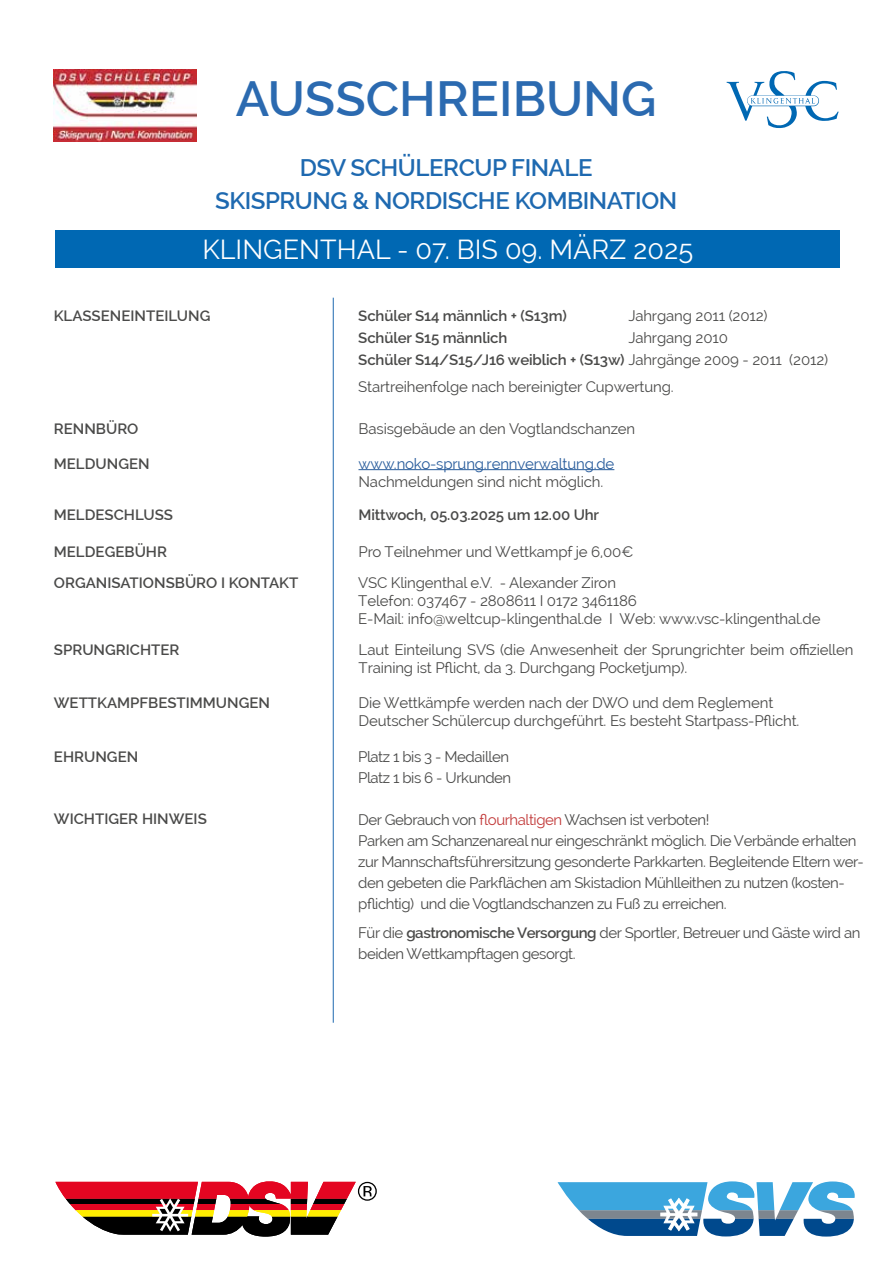
<style>
.page{position:relative;width:893px;height:1263px;background:#fff}
.page>*{position:absolute;margin:0;border:0;box-sizing:border-box;transform-origin:0 0}
.t1{font:600 49.5px "Raleway";color:#2b6ab0}
.t2{font:27px "Raleway";color:#fff}
.t3{font:600 24px/32.4px "Raleway";letter-spacing:-.02em;color:#1e69b0;text-align:center}
.t4{font:15px/21px "Raleway";letter-spacing:-.015em;color:#4a4a49}
.t5{font:600 15px "Raleway";color:#4a4a49}
.t6{font:15px "Raleway";letter-spacing:-.01em;color:#275b9b}
.s1{font-weight:600}
.s2{color:#c23a3a}
</style>
<div class="page">
<hr style="left:333px;top:298px;width:1px;height:725px;background:#1e69b0">
<hr style="left:358px;top:469px;width:256px;height:1px;background:#275b9b">
<div style="left:55px;top:230px;width:785px;height:38px;background:#0068b3"></div>
<svg style="left:727px;top:71px;width:112px;height:57px"></svg>
<img style="left:54px;top:70px;width:142px;height:71px">
<svg style="left:55px;top:1181px;width:322px;height:55px"></svg>
<svg style="left:558px;top:1181px;width:297px;height:55px"></svg>
<h1 class="t1" style="left:236px;top:71px;width:422px">AUSSCHREIBUNG</h1>
<h3 class="t3" style="left:215px;top:152px;width:463px">DSV SCHÜLERCUP FINALE<br>SKISPRUNG &amp; NORDISCHE KOMBINATION</h3>
<h2 class="t2" style="left:202px;top:234px;width:492px">KLINGENTHAL - 07. BIS 09. MÄRZ 2025</h2>
<p class="t5" style="left:54px;top:307px;width:158px">KLASSENEINTEILUNG</p>
<p class="t5" style="left:358px;top:307px;width:210px">Schüler S14 männlich + (S13m)</p>
<p class="t4" style="left:628px;top:305px;width:141px">Jahrgang 2011 (2012)</p>
<p class="t5" style="left:358px;top:329px;width:150px">Schüler S15 männlich</p>
<p class="t4" style="left:358px;top:326px;width:471px;line-height:22.2px;text-indent:270px">Jahrgang 2010<br><span class="s1">Schüler S14/S15/J16 weiblich + (S13w)</span> Jahrgänge 2009 - 2011 (2012)</p>
<p class="t4" style="left:358px;top:376px;width:317px">Startreihenfolge nach bereinigter Cupwertung.</p>
<p class="t5" style="left:54px;top:421px;width:86px">RENNBÜRO</p>
<p class="t4" style="left:359px;top:419px;width:278px">Basisgebäude an den Vogtlandschanzen</p>
<p class="t5" style="left:54px;top:455px;width:97px">MELDUNGEN</p>
<p class="t6" style="left:358px;top:454px;width:257px">www.noko-sprung.rennverwaltung.de</p>
<p class="t4" style="left:358px;top:471px;width:246px">Nachmeldungen sind nicht möglich.</p>
<p class="t5" style="left:358px;top:507px;width:242px">Mittwoch, 05.03.2025 um 12.00 Uhr</p>
<p class="t5" style="left:54px;top:507px;width:121px">MELDESCHLUSS</p>
<p class="t5" style="left:54px;top:543px;width:115px">MELDEGEBÜHR</p>
<p class="t4" style="left:359px;top:541px;width:276px">Pro Teilnehmer und Wettkampf je 6,00€</p>
<p class="t5" style="left:54px;top:574px;width:246px">ORGANISATIONSBÜRO I KONTAKT</p>
<p class="t4" style="left:358px;top:574px;width:464px;line-height:18px">VSC Klingenthal e.V. - Alexander Ziron<br>Telefon: 037467 - 2808611 I 0172 3461186<br>E-Mail: info@weltcup-klingenthal.de I Web: www.vsc-klingenthal.de</p>
<p class="t5" style="left:54px;top:641px;width:127px">SPRUNGRICHTER</p>
<p class="t4" style="left:359px;top:641px;width:496px;line-height:18px">Laut Einteilung SVS (die Anwesenheit der Sprungrichter beim offiziellen<br>Training ist Pflicht, da 3. Durchgang Pocketjump).</p>
<p class="t5" style="left:54px;top:694px;width:218px">WETTKAMPFBESTIMMUNGEN</p>
<p class="t4" style="left:358px;top:694px;width:442px;line-height:18px">Die Wettkämpfe werden nach der DWO und dem Reglement<br>Deutscher Schülercup durchgeführt. Es besteht Startpass-Pflicht.</p>
<p class="t5" style="left:54px;top:748px;width:86px">EHRUNGEN</p>
<p class="t4" style="left:358px;top:746px;width:155px">Platz 1 bis 3 - Medaillen<br>Platz 1 bis 6 - Urkunden</p>
<p class="t5" style="left:54px;top:810px;width:154px">WICHTIGER HINWEIS</p>
<p class="t4" style="left:358px;top:809px;width:507px">Der Gebrauch von <span class="s2">flourhaltigen</span> Wachsen ist verboten!<br>Parken am Schanzenareal nur eingeschränkt möglich. Die Verbände erhalten zur Mannschaftsführersitzung gesonderte Parkkarten. Begleitende Eltern wer&shy;den gebeten die Parkflächen am Skistadion Mühlleithen zu nutzen (kosten&shy;pflichtig) und die Vogtlandschanzen zu Fuß zu erreichen.</p>
<p class="t4" style="left:358px;top:922px;width:504px">Für die <span class="s1">gastronomische Versorgung</span> der Sportler, Betreuer und Gäste wird an beiden Wettkampftagen gesorgt.</p>
</div>
